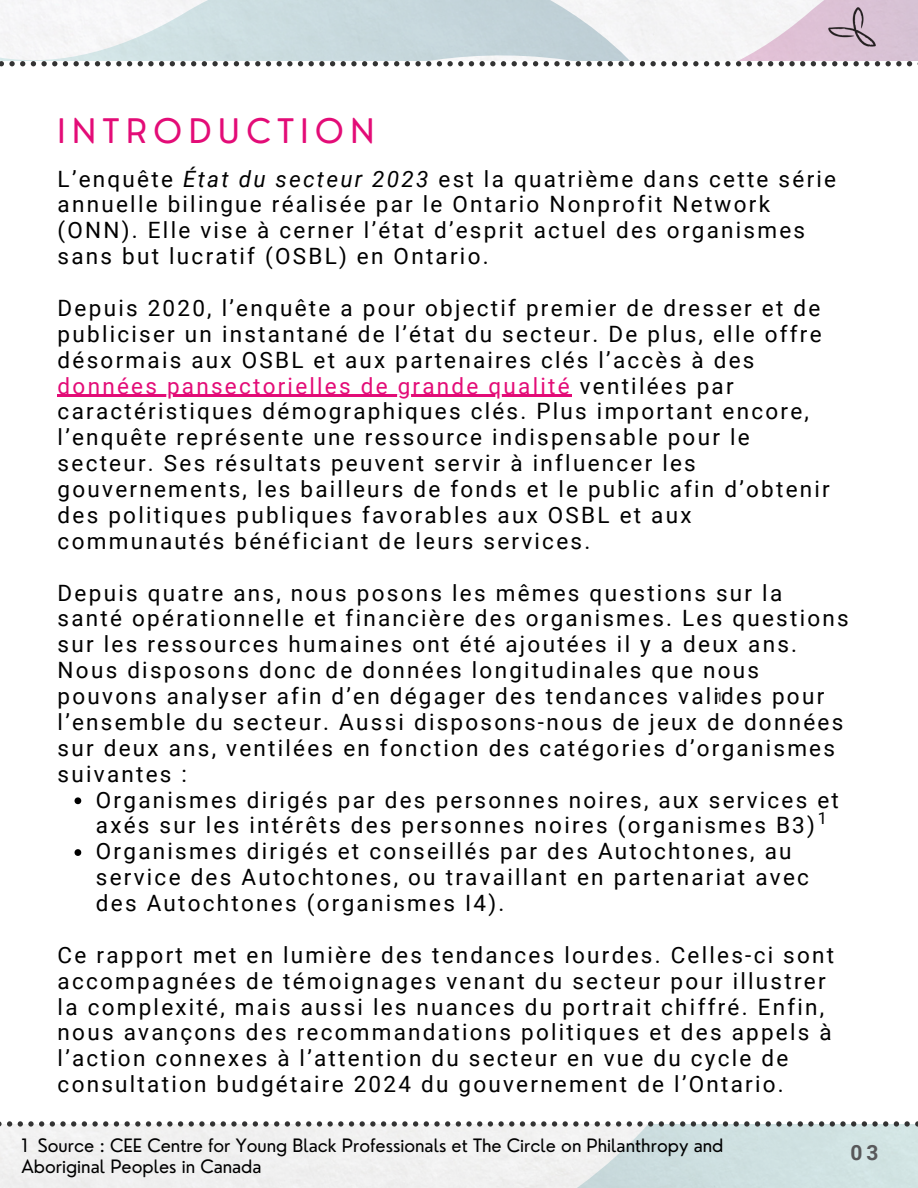
<style>
.page{position:relative;width:918px;height:1188px;background:#fff}
.page>*{position:absolute;margin:0;border:0;box-sizing:border-box;transform-origin:0 0}
.t1{font:33px "Nourd";letter-spacing:.2em;color:#e30c77}
.t2{font:22.5px/25.8px "Roboto";letter-spacing:.1em;color:#000}
.t3{font:700 21px "Roboto";color:#58585a}
.t4{font:18px/21.3px "Nourd";color:#000}
.t5{font:16.5px "Roboto";color:#000}
.t6{font:13.5px "Roboto";color:#333}
.s1{font-style:italic}
.s2{color:#e30c77}
</style>
<div class="page">
<svg style="left:0;top:0;width:559px;height:61px;fill:#cbdce0"></svg>
<svg style="left:559px;top:0;width:359px;height:61px;fill:#f3f3f4"></svg>
<svg style="left:184px;top:1124px;width:734px;height:64px;fill:#eee"></svg>
<svg style="left:63px;top:61px;width:5px;height:5px"></svg>
<svg style="left:74px;top:61px;width:26px;height:5px"></svg>
<svg style="left:31px;top:61px;width:26px;height:5px"></svg>
<svg style="left:0;top:61px;width:25px;height:5px"></svg>
<svg style="left:266px;top:61px;width:5px;height:5px"></svg>
<svg style="left:277px;top:61px;width:26px;height:5px"></svg>
<svg style="left:234px;top:61px;width:26px;height:5px"></svg>
<svg style="left:138px;top:61px;width:26px;height:5px"></svg>
<svg style="left:106px;top:61px;width:26px;height:5px"></svg>
<svg style="left:202px;top:61px;width:26px;height:5px"></svg>
<svg style="left:170px;top:61px;width:26px;height:5px"></svg>
<svg style="left:469px;top:61px;width:5px;height:5px"></svg>
<svg style="left:480px;top:61px;width:26px;height:5px"></svg>
<svg style="left:437px;top:61px;width:26px;height:5px"></svg>
<svg style="left:341px;top:61px;width:26px;height:5px"></svg>
<svg style="left:309px;top:61px;width:26px;height:5px"></svg>
<svg style="left:405px;top:61px;width:26px;height:5px"></svg>
<svg style="left:373px;top:61px;width:26px;height:5px"></svg>
<svg style="left:672px;top:61px;width:5px;height:5px"></svg>
<svg style="left:683px;top:61px;width:26px;height:5px"></svg>
<svg style="left:640px;top:61px;width:26px;height:5px"></svg>
<svg style="left:544px;top:61px;width:26px;height:5px"></svg>
<svg style="left:512px;top:61px;width:26px;height:5px"></svg>
<svg style="left:608px;top:61px;width:26px;height:5px"></svg>
<svg style="left:576px;top:61px;width:26px;height:5px"></svg>
<svg style="left:875px;top:61px;width:5px;height:5px"></svg>
<svg style="left:886px;top:61px;width:32px;height:5px"></svg>
<svg style="left:843px;top:61px;width:26px;height:5px"></svg>
<svg style="left:747px;top:61px;width:26px;height:5px"></svg>
<svg style="left:715px;top:61px;width:26px;height:5px"></svg>
<svg style="left:811px;top:61px;width:26px;height:5px"></svg>
<svg style="left:779px;top:61px;width:26px;height:5px"></svg>
<svg style="left:114px;top:1121px;width:5px;height:6px"></svg>
<svg style="left:82px;top:1121px;width:26px;height:6px"></svg>
<svg style="left:50px;top:1121px;width:26px;height:6px"></svg>
<svg style="left:0;top:1121px;width:12px;height:6px"></svg>
<svg style="left:18px;top:1121px;width:26px;height:6px"></svg>
<svg style="left:317px;top:1121px;width:5px;height:6px"></svg>
<svg style="left:285px;top:1121px;width:26px;height:6px"></svg>
<svg style="left:253px;top:1121px;width:26px;height:6px"></svg>
<svg style="left:146px;top:1121px;width:5px;height:6px"></svg>
<svg style="left:125px;top:1121px;width:15px;height:6px"></svg>
<svg style="left:157px;top:1121px;width:26px;height:6px"></svg>
<svg style="left:221px;top:1121px;width:26px;height:6px"></svg>
<svg style="left:189px;top:1121px;width:26px;height:6px"></svg>
<svg style="left:520px;top:1121px;width:5px;height:6px"></svg>
<svg style="left:488px;top:1121px;width:26px;height:6px"></svg>
<svg style="left:456px;top:1121px;width:26px;height:6px"></svg>
<svg style="left:328px;top:1121px;width:26px;height:6px"></svg>
<svg style="left:360px;top:1121px;width:26px;height:6px"></svg>
<svg style="left:424px;top:1121px;width:26px;height:6px"></svg>
<svg style="left:392px;top:1121px;width:26px;height:6px"></svg>
<svg style="left:723px;top:1121px;width:5px;height:6px"></svg>
<svg style="left:691px;top:1121px;width:26px;height:6px"></svg>
<svg style="left:659px;top:1121px;width:26px;height:6px"></svg>
<svg style="left:531px;top:1121px;width:26px;height:6px"></svg>
<svg style="left:563px;top:1121px;width:26px;height:6px"></svg>
<svg style="left:627px;top:1121px;width:26px;height:6px"></svg>
<svg style="left:595px;top:1121px;width:26px;height:6px"></svg>
<svg style="left:894px;top:1121px;width:24px;height:6px"></svg>
<svg style="left:862px;top:1121px;width:26px;height:6px"></svg>
<svg style="left:734px;top:1121px;width:26px;height:6px"></svg>
<svg style="left:766px;top:1121px;width:26px;height:6px"></svg>
<svg style="left:830px;top:1121px;width:26px;height:6px"></svg>
<svg style="left:798px;top:1121px;width:26px;height:6px"></svg>
<img style="left:825px;top:0;width:56px;height:56px">
<svg style="left:75px;top:797px;width:6px;height:7px"></svg>
<svg style="left:75px;top:849px;width:6px;height:7px"></svg>
<hr style="left:58px;top:395px;width:514px;height:2px;background:#e30c77">
<p class="t1" style="left:58px;top:110px;width:318px">INTRODUCTION</p>
<p class="t2" style="left:58px;top:166px;width:780px">L’enquête <span class="s1">État du secteur 2023</span> est la quatrième dans cette série annuelle bilingue réalisée par le Ontario Nonprofit Network (ONN). Elle vise à cerner l’état d’esprit actuel des organismes sans but lucratif (OSBL) en Ontario.</p>
<p class="t2" style="left:58px;top:295px;width:774px">Depuis 2020, l’enquête a pour objectif premier de dresser et de publiciser un instantané de l’état du secteur. De plus, elle offre désormais aux OSBL et aux partenaires clés l’accès à des <span class="s2">données pansectorielles de grande qualité</span> ventilées par caractéristiques démographiques clés. Plus important encore, l’enquête représente une ressource indispensable pour le secteur. Ses résultats peuvent servir à influencer les gouvernements, les bailleurs de fonds et le public afin d’obtenir des politiques publiques favorables aux OSBL et aux communautés bénéficiant de leurs services.</p>
<p class="t2" style="left:58px;top:580px;width:793px">Depuis quatre ans, nous posons les mêmes questions sur la santé opérationnelle et financière des organismes. Les questions sur les ressources humaines ont été ajoutées il y a deux ans.<br>Nous disposons donc de données longitudinales que nous pouvons analyser afin d’en dégager des tendances valides pour l’ensemble du secteur. Aussi disposons-nous de jeux de données sur deux ans, ventilées en fonction des catégories d’organismes suivantes :</p>
<p class="t6" style="left:716px;top:690px;width:9px">1</p>
<p class="t2" style="left:96px;top:787px;width:745px">Organismes dirigés par des personnes noires, aux services et axés sur les intérêts des personnes noires (organismes B3)</p>
<p class="t2" style="left:96px;top:839px;width:715px">Organismes dirigés et conseillés par des Autochtones, au service des Autochtones, ou travaillant en partenariat avec des Autochtones (organismes I4).</p>
<p class="t5" style="left:818px;top:809px;width:11px">1</p>
<p class="t2" style="left:58px;top:942px;width:778px">Ce rapport met en lumière des tendances lourdes. Celles-ci sont accompagnées de témoignages venant du secteur pour illustrer la complexité, mais aussi les nuances du portrait chiffré. Enfin, nous avançons des recommandations politiques et des appels à l’action connexes à l’attention du secteur en vue du cycle de consultation budgétaire 2024 du gouvernement de l’Ontario.</p>
<p class="t4" style="left:21px;top:1135px;width:703px">1 Source : CEE Centre for Young Black Professionals et The Circle on Philanthropy and<br>Aboriginal Peoples in Canada</p>
<p class="t3" style="left:850px;top:1141px;width:30px">03</p>
</div>
